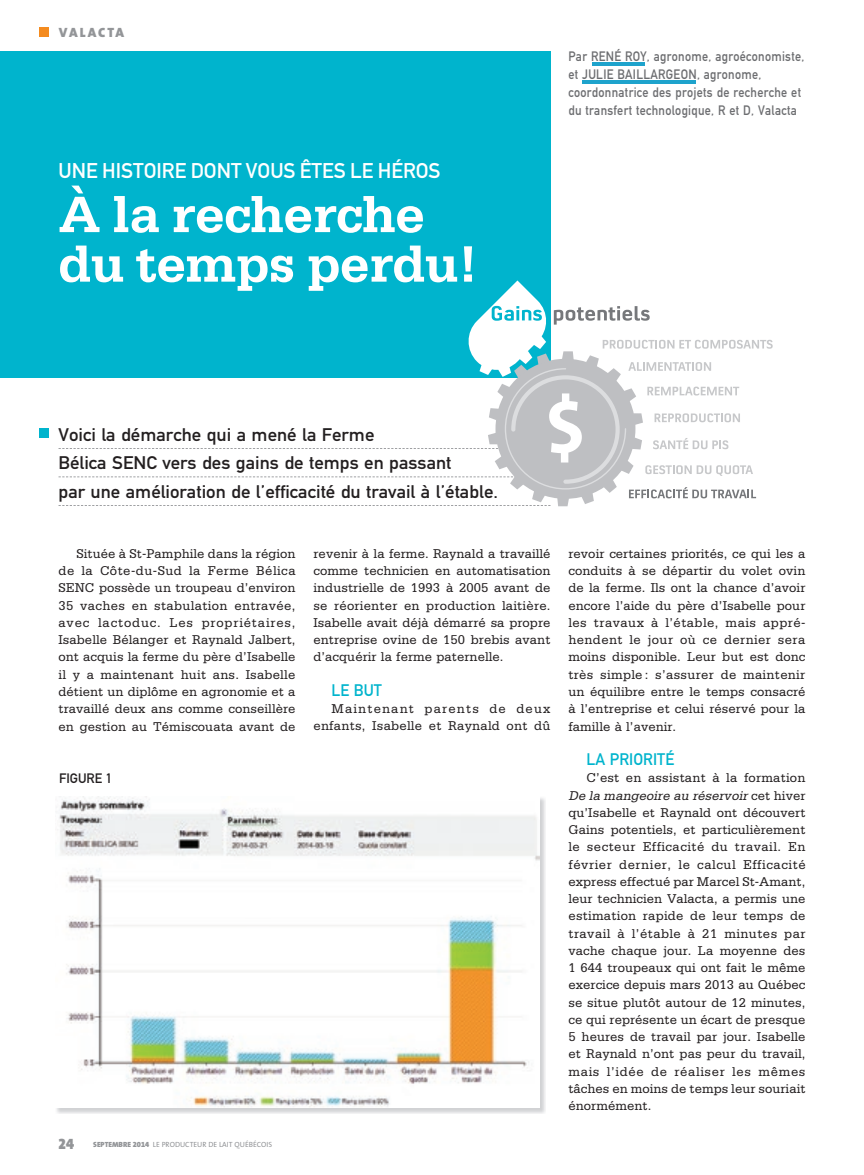
<style>
.page{position:relative;width:864px;height:1175px;background:#fff}
.page>*{position:absolute;margin:0;border:0;box-sizing:border-box;transform-origin:0 0}
.t1{font:700 54px/49.5px "Serifa";letter-spacing:-.01em;color:#fff}
.t2{font:21px "DIN Mittelschrift";color:#fff}
.t3{font:18px/28.5px "DIN Mittelschrift";color:#231f20;scale:1.05 1}
.t4{font:16.5px "DIN Mittelschrift";letter-spacing:.005em;color:#00b4cd}
.t5{font:15px "The Mix Black Caps";color:#939598}
.t6{font:13.5px/17.2px "Serifa";letter-spacing:.005em;color:#231f20;text-align:justify}
.t7{font:13.5px/18px "DIN Mittelschrift";letter-spacing:.025em;color:#6c6d70;scale:.9 1}
.t8{font:900 13.5px "The Sans";letter-spacing:.135em;color:#939598}
.t9{font:13.5px "DIN Mittelschrift";color:#231f20}
.t10{font:7.5px "The Sans";color:#939598}
.s1{font-weight:900}
.s2{font-family:"The Sans Black Expert"}
.s3{font-style:italic}
</style>
<div class="page">
<hr style="left:592px;top:62px;width:52px;height:3px;background:#1ea3cc">
<hr style="left:582px;top:80px;width:114px;height:3px;background:#1ea3cc">
<div style="left:39px;top:28px;width:9px;height:9px;background:#f48b1f"></div>
<div style="left:0;top:51px;width:550px;height:327px;background:#00b4cd"></div>
<div style="left:39px;top:428px;width:9px;height:9px;background:#00b4cd"></div>
<svg style="left:59px;top:280px;width:714px;height:226px"></svg>
<img style="left:56px;top:798px;width:490px;height:315px">
<img style="left:56px;top:796px;width:483px;height:311px">
<p class="t8" style="left:59px;top:21px;width:67px">VALACTA</p>
<h2 class="t2" style="left:59px;top:158px;width:384px">UNE HISTOIRE DONT VOUS ÊTES LE HÉROS</h2>
<h1 class="t1" style="left:59px;top:189px;width:422px">À la recherche du temps perdu!</h1>
<p class="t7" style="left:568px;top:47px;width:264px">Par RENÉ ROY, agronome, agroéconomiste, et JULIE BAILLARGEON, agronome, coordonnatrice des projets de recherche et du transfert technologique, R et D, Valacta</p>
<h3 class="t3" style="left:59px;top:420px;width:420px">Voici la démarche qui a mené la Ferme<br>Bélica SENC vers des gains de temps en passant<br>par une amélioration de l’efficacité du travail à l’étable.</h3>
<p class="t6" style="left:59px;top:545px;width:239px;text-indent:18px">Située à St-Pamphile dans la région de la Côte-du-Sud la Ferme Bélica SENC possède un troupeau d’environ 35 vaches en stabulation entravée, avec lactoduc. Les propriétaires, Isabelle Bélanger et Raynald Jalbert, ont acquis la ferme du père d’Isabelle il y a maintenant huit ans. Isabelle détient un diplôme en agronomie et a travaillé deux ans comme conseillère en gestion au Témiscouata avant de</p>
<p class="t6" style="left:314px;top:545px;width:239px">revenir à la ferme. Raynald a travaillé comme technicien en automatisation industrielle de 1993 à 2005 avant de se réorienter en production laitière.<br>Isabelle avait déjà démarré sa propre entreprise ovine de 150 brebis avant d’acquérir la ferme paternelle.</p>
<p class="t4" style="left:332px;top:680px;width:52px">LE BUT</p>
<p class="t6" style="left:314px;top:700px;width:239px;text-align:right">Maintenant parents de deux enfants, Isabelle et Raynald ont dû</p>
<p class="t9" style="left:59px;top:770px;width:55px">FIGURE 1</p>
<p class="t5" style="left:59px;top:1131px;width:17px">24</p>
<p class="t10" style="left:93px;top:1138px;width:180px"><span class="s1">SEPTEMBRE-</span><span class="s2">2014</span> LE PRODUCTEUR DE LAIT QUÉBÉCOIS</p>
<p class="t6" style="left:568px;top:545px;width:239px">revoir certaines priorités, ce qui les a conduits à se départir du volet ovin de la ferme. Ils ont la chance d’avoir encore l’aide du père d’Isabelle pour les travaux à l’étable, mais appré&shy;hendent le jour où ce dernier sera moins disponible. Leur but est donc très simple : s’assurer de maintenir un équilibre entre le temps consacré à l’entreprise et celui réservé pour la famille à l’avenir.</p>
<p class="t4" style="left:586px;top:749px;width:89px">LA PRIORITÉ</p>
<p class="t6" style="left:568px;top:769px;width:239px;text-indent:18px">C’est en assistant à la formation <span class="s3">De la mangeoire au réservoir</span> c e t h i v e r qu’Isabelle et Raynald ont découvert Gains potentiels, et particulièrement le secteur Efficacité du travail. En février dernier, le calcul Efficacité express effectué par Marcel St-Amant, leur technicien Valacta, a permis une estimation rapide de leur temps de travail à l’étable à 21 minutes par vache chaque jour. La moyenne des 1 644 troupeaux qui ont fait le même exercice depuis mars 2013 au Québec se situe plutôt autour de 12 minutes, ce qui représente un écart de presque 5 heures de travail par jour. Isabelle et Raynald n’ont pas peur du travail, mais l’idée de réaliser les mêmes tâches en moins de temps leur souriait énormément.</p>
</div>
